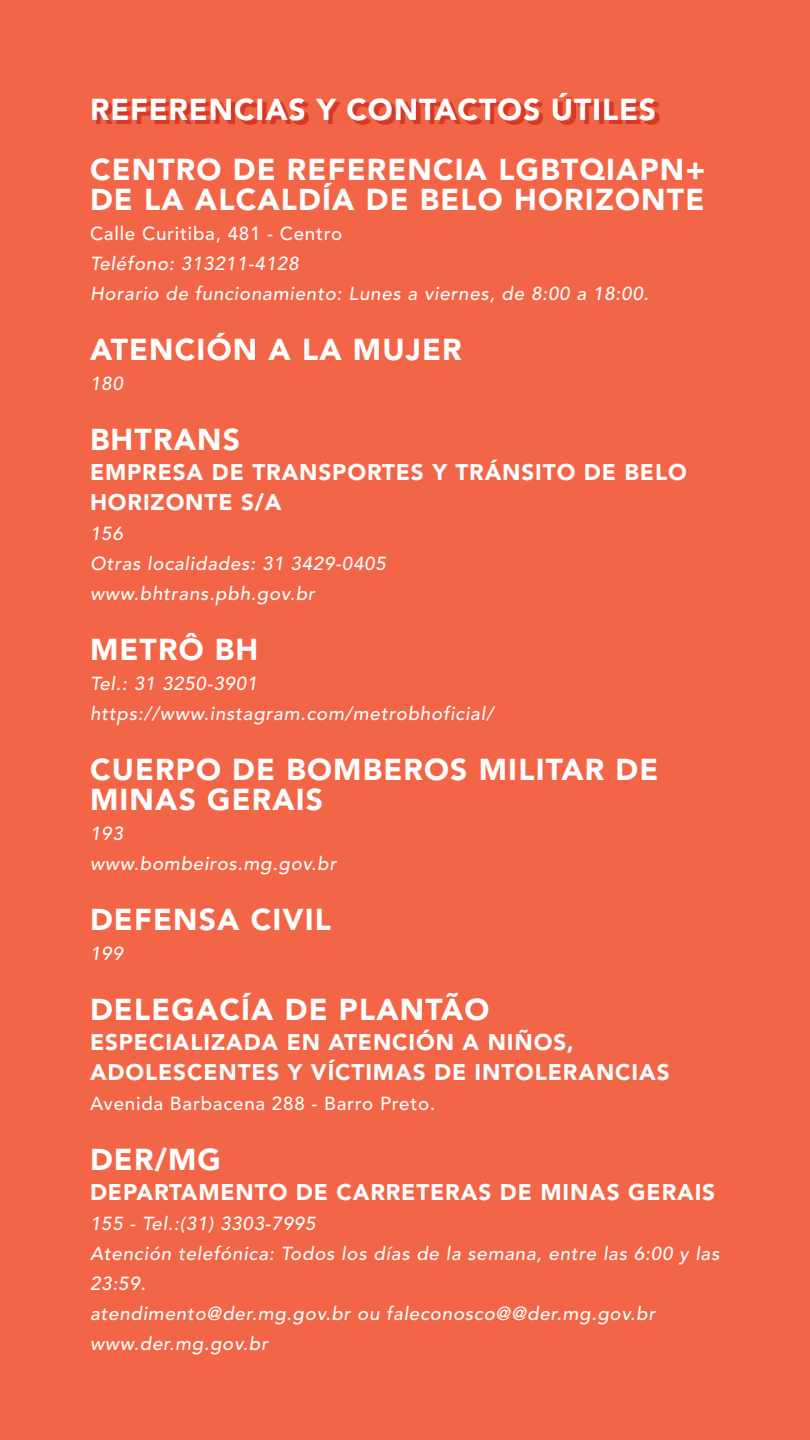
<style>
.page{position:relative;width:810px;height:1440px;background:#f26647}
.page>*{position:absolute;margin:0;border:0;box-sizing:border-box;transform-origin:0 0}
.t1{font:900 30px/60px "Avenir LT Pro";letter-spacing:.04em;color:#fff}
.t2{font:900 22.5px/30px "Avenir LT Pro";letter-spacing:.04em;color:#fff}
.t3{font:italic 500 18.75px/30px "Avenir LT Pro";letter-spacing:.04em;color:#fff}
.t4{font:500 18.75px "Avenir LT Pro";letter-spacing:.04em;color:#fff}
</style>
<div class="page">
<svg style="left:96px;top:97px;width:564px;height:28px"></svg>
<h1 class="t1" style="left:90px;top:80px;width:617px">REFERENCIAS Y CONTACTOS ÚTILES<br>CENTRO DE REFERENCIA LGBTQIAPN+</h1>
<h1 class="t1" style="left:90px;top:170px;width:616px">DE LA ALCALDÍA DE BELO HORIZONTE</h1>
<p class="t4" style="left:90px;top:222px;width:254px">Calle Curitiba, 481 - Centro</p>
<p class="t3" style="left:90px;top:249px;width:560px">Teléfono: 313211-4128<br>Horario de funcionamiento: Lunes a viernes, de 8:00 a 18:00.</p>
<h1 class="t1" style="left:90px;top:320px;width:373px">ATENCIÓN A LA MUJER</h1>
<p class="t3" style="left:90px;top:369px;width:34px">180</p>
<h1 class="t1" style="left:90px;top:410px;width:151px">BHTRANS</h1>
<p class="t2" style="left:90px;top:457px;width:598px">EMPRESA DE TRANSPORTES Y TRÁNSITO DE BELO<br>HORIZONTE S/A</p>
<p class="t3" style="left:90px;top:519px;width:297px">156<br>Otras localidades: 31 3429-0405 www.bhtrans.pbh.gov.br</p>
<h1 class="t1" style="left:90px;top:620px;width:170px">METRÔ BH</h1>
<p class="t3" style="left:90px;top:669px;width:405px">Tel.: 31 3250-3901 https://www.instagram.com/metrobhoficial/</p>
<h1 class="t1" style="left:90px;top:755px;width:570px;line-height:30px">CUERPO DE BOMBEROS MILITAR DE<br>MINAS GERAIS</h1>
<p class="t3" style="left:90px;top:819px;width:248px">193 www.bombeiros.mg.gov.br</p>
<h1 class="t1" style="left:90px;top:890px;width:243px">DEFENSA CIVIL</h1>
<p class="t3" style="left:90px;top:939px;width:34px">199</p>
<h1 class="t1" style="left:90px;top:980px;width:401px">DELEGACÍA DE PLANTÃO</h1>
<p class="t2" style="left:90px;top:1027px;width:581px">ESPECIALIZADA EN ATENCIÓN A NIÑOS,<br>ADOLESCENTES Y VÍCTIMAS DE INTOLERANCIAS</p>
<p class="t4" style="left:90px;top:1092px;width:347px">Avenida Barbacena 288 - Barro Preto.</p>
<h1 class="t1" style="left:90px;top:1130px;width:132px">DER/MG</h1>
<p class="t2" style="left:90px;top:1177px;width:627px">DEPARTAMENTO DE CARRETERAS DE MINAS GERAIS</p>
<p class="t3" style="left:90px;top:1209px;width:631px">155 - Tel.:(31) 3303-7995<br>Atención telefónica: Todos los días de la semana, entre las 6:00 y las 23:59.<br>atendimento@der.mg.gov.br ou faleconosco@@der.mg.gov.br www.der.mg.gov.br</p>
</div>
